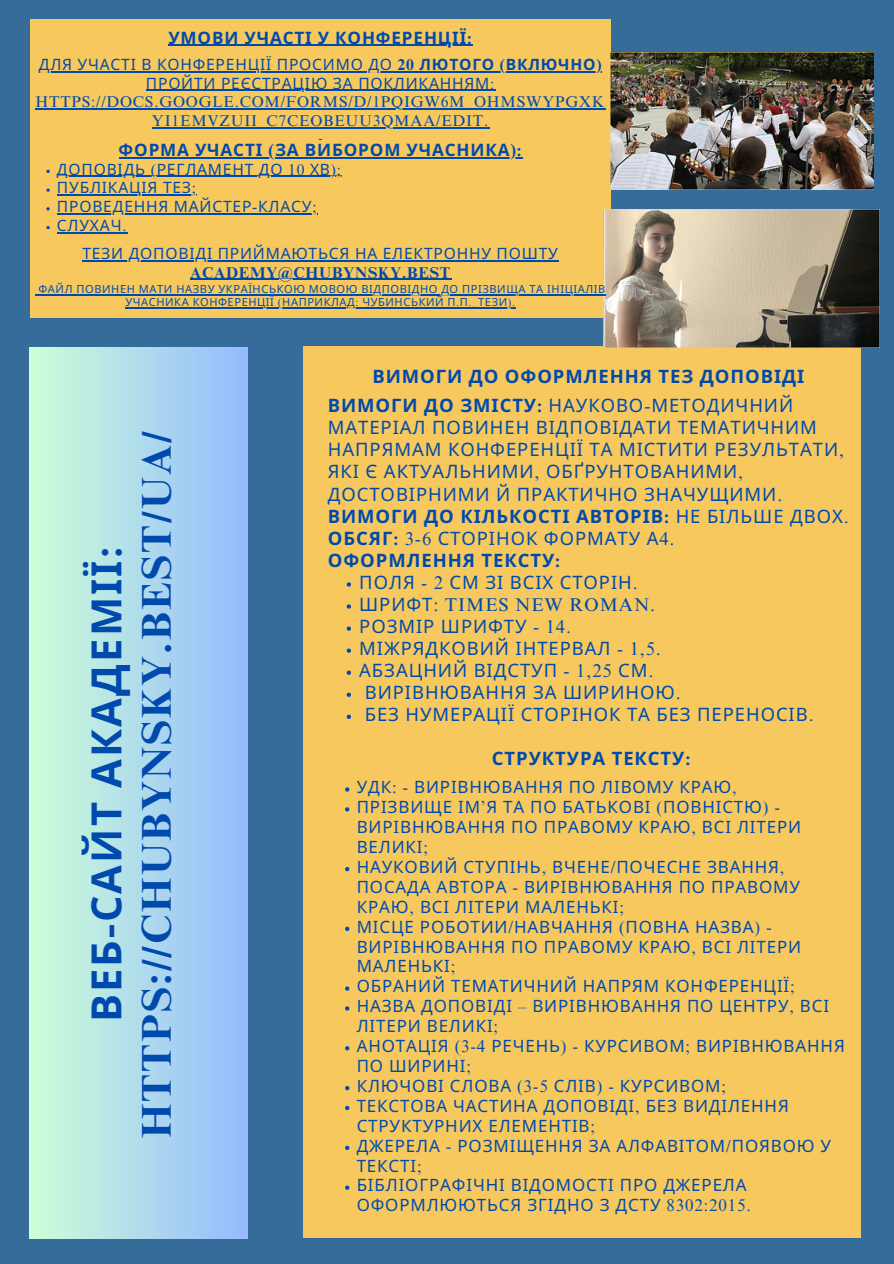
<style>
.page{position:relative;width:894px;height:1264px;background:#fff}
.page>*{position:absolute;margin:0;border:0;box-sizing:border-box;transform-origin:0 0}
.t1{font:700 41.7px/49.5px "Times NRMT Pro";letter-spacing:.05em;color:#004aad;text-align:center}
.t2{font:18.45px/22px "Noto Sans";letter-spacing:.05em;color:#004aad}
.t3{font:700 18.45px "Noto Sans";letter-spacing:.05em;color:#004aad}
.t4{font:18.45px "Times NRMT Pro";letter-spacing:.05em;color:#004aad}
.t5{font:700 17.1px "Noto Sans";letter-spacing:.05em;color:#004aad}
.t6{font:16.95px/20px "Noto Sans";letter-spacing:.05em;color:#004aad}
.t7{font:15.6px "Noto Sans";letter-spacing:.05em;color:#004aad}
.t8{font:15.6px "Times NRMT Pro";letter-spacing:.05em;color:#004aad}
.t9{font:700 15.6px "Times NRMT Pro";letter-spacing:.05em;color:#004aad}
.t10{font:11.1px "Noto Sans";letter-spacing:.05em;color:#004aad}
.s1{font-family:"Times NRMT Pro"}
.s2{font-family:"Times NRMT Pro";font-weight:700}
.s3{font-weight:700}
.s4{font-family:"Noto Sans"}
</style>
<div class="page">
<div style="left:0;top:0;width:893px;height:1263px;background:#356c9a"></div>
<div style="left:30px;top:20px;width:580px;height:298px;background:#f7c85d"></div>
<div style="left:303px;top:346px;width:557px;height:891px;background:#f7c85d"></div>
<div style="left:30px;top:347px;width:218px;height:890px;background:linear-gradient(to right,#cdffd8,#95bafe)"></div>
<img style="left:610px;top:52px;width:263px;height:137px">
<img style="left:603px;top:210px;width:276px;height:137px">
<svg style="left:346px;top:582px;width:5px;height:4px"></svg>
<svg style="left:346px;top:604px;width:5px;height:4px"></svg>
<svg style="left:346px;top:626px;width:5px;height:4px"></svg>
<svg style="left:346px;top:648px;width:5px;height:4px"></svg>
<svg style="left:346px;top:670px;width:5px;height:5px"></svg>
<svg style="left:346px;top:692px;width:5px;height:5px"></svg>
<svg style="left:346px;top:714px;width:5px;height:5px"></svg>
<svg style="left:345px;top:787px;width:4px;height:4px"></svg>
<svg style="left:345px;top:807px;width:4px;height:4px"></svg>
<svg style="left:345px;top:867px;width:4px;height:4px"></svg>
<svg style="left:345px;top:926px;width:4px;height:5px"></svg>
<svg style="left:345px;top:986px;width:4px;height:4px"></svg>
<svg style="left:345px;top:1006px;width:4px;height:4px"></svg>
<svg style="left:345px;top:1046px;width:4px;height:4px"></svg>
<svg style="left:345px;top:1086px;width:4px;height:4px"></svg>
<svg style="left:345px;top:1105px;width:4px;height:5px"></svg>
<svg style="left:345px;top:1145px;width:4px;height:4px"></svg>
<svg style="left:345px;top:1185px;width:4px;height:4px"></svg>
<hr style="left:168px;top:45px;width:304px;height:1px;background:#004aad">
<hr style="left:39px;top:71px;width:358px;height:1px;background:#004aad">
<hr style="left:397px;top:71px;width:205px;height:1px;background:#004aad">
<hr style="left:146px;top:90px;width:349px;height:1px;background:#004aad">
<hr style="left:35px;top:109px;width:570px;height:1px;background:#004aad">
<hr style="left:152px;top:127px;width:337px;height:1px;background:#004aad">
<hr style="left:119px;top:157px;width:403px;height:2px;background:#004aad">
<svg style="left:46px;top:170px;width:4px;height:3px"></svg>
<hr style="left:57px;top:176px;width:285px;height:1px;background:#004aad">
<svg style="left:46px;top:188px;width:4px;height:4px"></svg>
<hr style="left:57px;top:194px;width:140px;height:2px;background:#004aad">
<svg style="left:46px;top:207px;width:4px;height:3px"></svg>
<hr style="left:57px;top:213px;width:260px;height:1px;background:#004aad">
<svg style="left:46px;top:226px;width:4px;height:3px"></svg>
<hr style="left:57px;top:232px;width:70px;height:1px;background:#004aad">
<hr style="left:82px;top:260px;width:476px;height:1px;background:#004aad">
<hr style="left:190px;top:279px;width:261px;height:1px;background:#004aad">
<hr style="left:38px;top:294px;width:567px;height:1px;background:#004aad">
<hr style="left:125px;top:307px;width:390px;height:1px;background:#004aad">
<p class="t5" style="left:168px;top:25px;width:305px">УМОВИ УЧАСТІ У КОНФЕРЕНЦІЇ<span class="s1">:</span></p>
<p class="t7" style="left:39px;top:53px;width:564px">ДЛЯ УЧАСТІ В КОНФЕРЕНЦІЇ ПРОСИМО ДО <span class="s2">20</span> <span class="s3">ЛЮТОГО</span> <span class="s2">(</span><span class="s3">ВКЛЮЧНО</span><span class="s2">)</span></p>
<p class="t7" style="left:146px;top:72px;width:350px">ПРОЙТИ РЕЄСТРАЦІЮ ЗА ПОКЛИКАННЯМ<span class="s1">:</span></p>
<h2 class="t8" style="left:35px;top:96px;width:570px">HTTPS://DOCS.GOOGLE.COM/FORMS/D/1PQIGW6M_OHMSWYPGXK</h2>
<p class="t8" style="left:152px;top:115px;width:338px">YI1EMVZUII_C7CEOBEUU3QMAA/EDIT.</p>
<p class="t5" style="left:119px;top:138px;width:404px">ФОРМА УЧАСТІ <span class="s1">(</span>ЗА ВИБОРОМ УЧАСНИКА<span class="s1">):</span></p>
<p class="t7" style="left:57px;top:158px;width:285px">ДОПОВІДЬ <span class="s1">(</span>РЕГЛАМЕНТ ДО <span class="s1">10</span> ХВ<span class="s1">);</span></p>
<p class="t7" style="left:57px;top:177px;width:141px">ПУБЛІКАЦІЯ ТЕЗ<span class="s1">;</span></p>
<p class="t7" style="left:57px;top:195px;width:261px">ПРОВЕДЕННЯ МАЙСТЕР<span class="s1">-</span>КЛАСУ<span class="s1">;</span></p>
<p class="t7" style="left:57px;top:214px;width:71px">СЛУХАЧ<span class="s1">.</span></p>
<p class="t7" style="left:82px;top:242px;width:477px">ТЕЗИ ДОПОВІДІ ПРИЙМАЮТЬСЯ НА ЕЛЕКТРОННУ ПОШТУ</p>
<p class="t9" style="left:190px;top:266px;width:262px">ACADEMY@CHUBYNSKY.BEST</p>
<p class="t10" style="left:38px;top:281px;width:568px">ФАЙЛ ПОВИНЕН МАТИ НАЗВУ УКРАЇНСЬКОЮ МОВОЮ ВІДПОВІДНО ДО ПРІЗВИЩА ТА ІНІЦІАЛІВ</p>
<p class="t10" style="left:125px;top:294px;width:391px">УЧАСНИКА КОНФЕРЕНЦІЇ <span class="s1">(</span>НАПРИКЛАД<span class="s1">:</span> ЧУБИНСЬКИЙ П<span class="s1">.</span>П<span class="s1">._</span>ТЕЗИ<span class="s1">).</span></p>
<p class="t1" style="left:87px;top:1137px;width:708px;rotate:-90deg"><span class="s4">ВЕБ</span>-<span class="s4">САЙТ АКАДЕМІЇ</span>:<br>HTTPS://CHUBYNSKY.BEST/UA/</p>
<h2 class="t3" style="left:372px;top:363px;width:433px">ВИМОГИ ДО ОФОРМЛЕННЯ ТЕЗ ДОПОВІДІ</h2>
<h5 class="t2" style="left:328px;top:394px;width:522px"><span class="s3">ВИМОГИ ДО ЗМІСТУ</span><span class="s2">:</span> НАУКОВО<span class="s1">-</span>МЕТОДИЧНИЙ МАТЕРІАЛ ПОВИНЕН ВІДПОВІДАТИ ТЕМАТИЧНИМ НАПРЯМАМ КОНФЕРЕНЦІЇ ТА МІСТИТИ РЕЗУЛЬТАТИ<span class="s1">, </span>ЯКІ Є АКТУАЛЬНИМИ<span class="s1">,</span> ОБҐРУНТОВАНИМИ<span class="s1">, </span>ДОСТОВІРНИМИ Й ПРАКТИЧНО ЗНАЧУЩИМИ<span class="s1">.<br></span><span class="s3">ВИМОГИ ДО КІЛЬКОСТІ АВТОРІВ</span><span class="s2">:</span> НЕ БІЛЬШЕ ДВОХ<span class="s1">.<br></span><span class="s3">ОБСЯГ</span><span class="s2">:</span> <span class="s1">3-6</span> СТОРІНОК ФОРМАТУ А<span class="s1">4.</span></h5>
<h2 class="t3" style="left:328px;top:547px;width:234px">ОФОРМЛЕННЯ ТЕКСТУ<span class="s1">:</span></h2>
<h2 class="t2" style="left:359px;top:570px;width:280px">ПОЛЯ <span class="s1">- 2</span> СМ ЗІ ВСІХ СТОРІН<span class="s1">.</span></h2>
<h2 class="t4" style="left:359px;top:597px;width:297px"><span class="s4">ШРИФТ</span>: TIMES NEW ROMAN.</h2>
<h2 class="t2" style="left:359px;top:614px;width:213px">РОЗМІР ШРИФТУ <span class="s1">- 14.</span></h2>
<h2 class="t2" style="left:359px;top:636px;width:303px">МІЖРЯДКОВИЙ ІНТЕРВАЛ <span class="s1">- 1,5.</span></h2>
<h2 class="t2" style="left:359px;top:659px;width:295px">АБЗАЦНИЙ ВІДСТУП <span class="s1">- 1,25</span> СМ<span class="s1">.</span></h2>
<h2 class="t2" style="left:364px;top:681px;width:317px">ВИРІВНЮВАННЯ ЗА ШИРИНОЮ<span class="s1">.</span></h2>
<h2 class="t2" style="left:364px;top:703px;width:450px">БЕЗ НУМЕРАЦІЇ СТОРІНОК ТА БЕЗ ПЕРЕНОСІВ<span class="s1">.</span></h2>
<h2 class="t3" style="left:492px;top:745px;width:200px">СТРУКТУРА ТЕКСТУ<span class="s1">:</span></h2>
<h2 class="t6" style="left:356px;top:776px;width:381px">УДК<span class="s1">: -</span> ВИРІВНЮВАННЯ ПО ЛІВОМУ КРАЮ<span class="s1">,</span></h2>
<p class="t6" style="left:356px;top:796px;width:425px">ПРІЗВИЩЕ ІМ<span class="s1">’</span>Я ТА ПО БАТЬКОВІ <span class="s1">(</span>ПОВНІСТЮ<span class="s1">) -</span></p>
<p class="t6" style="left:356px;top:816px;width:446px">ВИРІВНЮВАННЯ ПО ПРАВОМУ КРАЮ<span class="s1">,</span> ВСІ ЛІТЕРИ<br>ВЕЛИКІ<span class="s1">;</span></p>
<p class="t6" style="left:356px;top:856px;width:444px">НАУКОВИЙ СТУПІНЬ<span class="s1">,</span> ВЧЕНЕ<span class="s1">/</span>ПОЧЕСНЕ ЗВАННЯ<span class="s1">,<br></span>ПОСАДА АВТОРА <span class="s1">-</span> ВИРІВНЮВАННЯ ПО ПРАВОМУ<br>КРАЮ<span class="s1">,</span> ВСІ ЛІТЕРИ МАЛЕНЬКІ<span class="s1">;</span></p>
<p class="t6" style="left:356px;top:916px;width:446px">МІСЦЕ РОБОТИИ<span class="s1">/</span>НАВЧАННЯ <span class="s1">(</span>ПОВНА НАЗВА<span class="s1">) -<br></span>ВИРІВНЮВАННЯ ПО ПРАВОМУ КРАЮ<span class="s1">,</span> ВСІ ЛІТЕРИ<br>МАЛЕНЬКІ<span class="s1">;</span></p>
<p class="t6" style="left:356px;top:975px;width:439px">ОБРАНИЙ ТЕМАТИЧНИЙ НАПРЯМ КОНФЕРЕНЦІЇ<span class="s1">;</span></p>
<p class="t6" style="left:356px;top:995px;width:474px">НАЗВА ДОПОВІДІ <span class="s1">–</span> ВИРІВНЮВАННЯ ПО ЦЕНТРУ<span class="s1">,</span> ВСІ</p>
<p class="t6" style="left:356px;top:1015px;width:489px">ЛІТЕРИ ВЕЛИКІ<span class="s1">;<br></span>АНОТАЦІЯ <span class="s1">(3-4</span> РЕЧЕНЬ<span class="s1">) -</span> КУРСИВОМ<span class="s1">;</span> ВИРІВНЮВАННЯ</p>
<p class="t6" style="left:356px;top:1055px;width:371px">ПО ШИРИНІ<span class="s1">;<br></span>КЛЮЧОВІ СЛОВА <span class="s1">(3-5</span> СЛІВ<span class="s1">) -</span> КУРСИВОМ<span class="s1">;</span></p>
<h2 class="t6" style="left:356px;top:1095px;width:433px">ТЕКСТОВА ЧАСТИНА ДОПОВІДІ<span class="s1">,</span> БЕЗ ВИДІЛЕННЯ</h2>
<h3 class="t6" style="left:356px;top:1115px;width:476px">СТРУКТУРНИХ ЕЛЕМЕНТІВ<span class="s1">;<br></span>ДЖЕРЕЛА <span class="s1">-</span> РОЗМІЩЕННЯ ЗА АЛФАВІТОМ<span class="s1">/</span>ПОЯВОЮ У</h3>
<p class="t6" style="left:356px;top:1154px;width:391px">ТЕКСТІ<span class="s1">;<br></span>БІБЛІОГРАФІЧНІ ВІДОМОСТІ ПРО ДЖЕРЕЛА</p>
<p class="t6" style="left:356px;top:1194px;width:396px">ОФОРМЛЮЮТЬСЯ ЗГІДНО З ДСТУ <span class="s1">8302:2015.</span></p>
</div>
